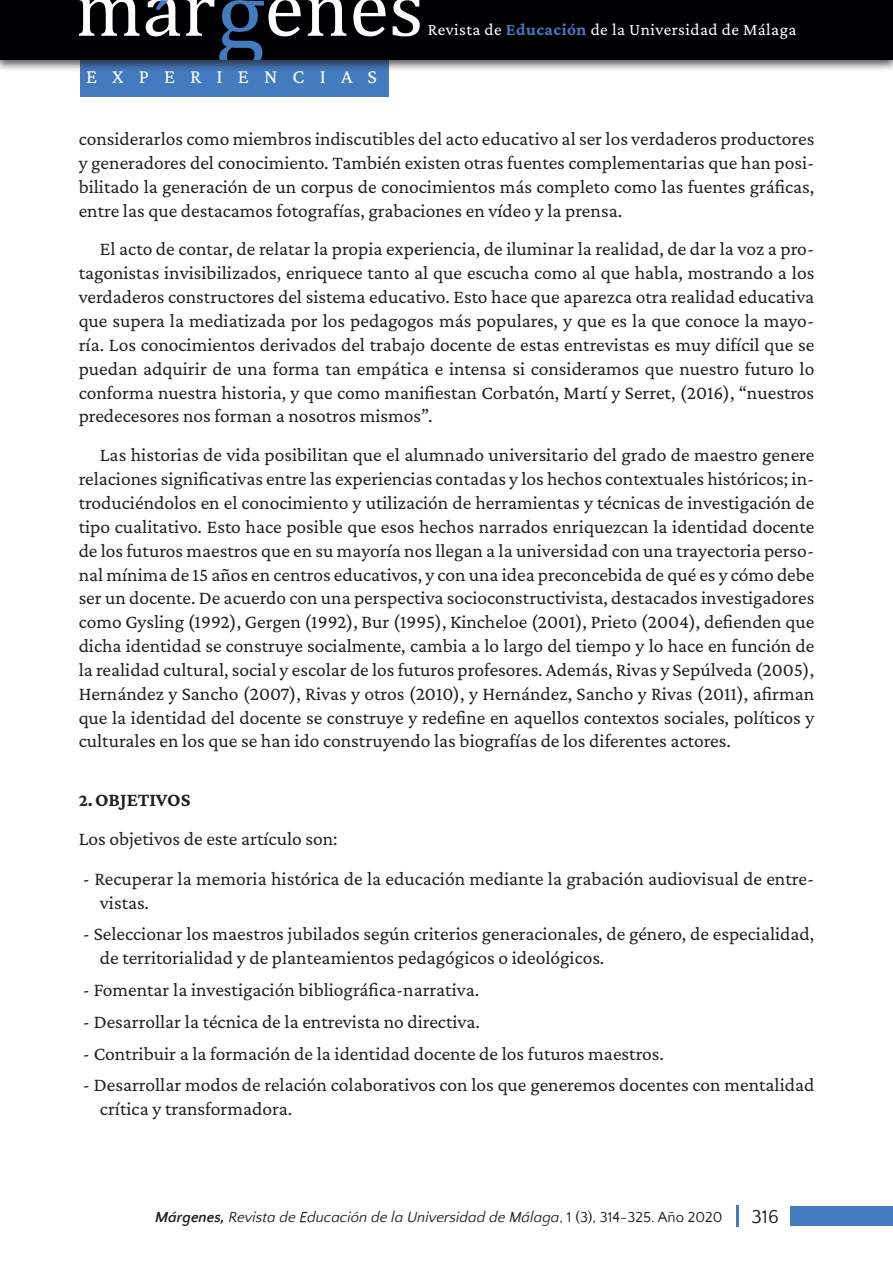
<style>
.page{position:relative;width:893px;height:1263px;background:#fff}
.page>*{position:absolute;margin:0;border:0;box-sizing:border-box;transform-origin:0 0}
.t1{font:20.25px "Crimson Pro";letter-spacing:.75em;color:#fff}
.t2{font:19.5px/23.9px "Crimson Pro";color:#231f20}
.t3{font:19.5px "Quattrocento Sans";color:#231f20}
.t4{font:17.25px "Crimson Pro";letter-spacing:.025em;color:#fff}
.t5{font:italic 15px "Quattrocento Sans";color:#231f20}
.s1{font-weight:700;color:#447abe}
.s2{font-weight:700;font-size:18px}
.s3{font-weight:700}
.s4{font-style:normal}
</style>
<div class="page">
<div style="left:81px;top:55px;width:308px;height:42px;background:#447abe"></div>
<div style="left:0;top:0;width:893px;height:72px;background:#231f20;opacity:.75"></div>
<div style="left:0;top:0;width:893px;height:60px;background:#000003"></div>
<svg style="left:78px;top:0;width:62px;height:36px"></svg>
<svg style="left:307px;top:0;width:39px;height:36px"></svg>
<svg style="left:353px;top:0;width:33px;height:36px"></svg>
<svg style="left:393px;top:0;width:27px;height:36px"></svg>
<svg style="left:146px;top:0;width:155px;height:59px"></svg>
<hr style="left:736px;top:1205px;width:3px;height:22px;background:#447abe">
<div style="left:791px;top:1206px;width:102px;height:20px;background:#447abe"></div>
<p class="t1" style="left:86px;top:64px;width:292px">EXPERIENCIAS</p>
<p class="t4" style="left:428px;top:18px;width:370px">Revista de <span class="s1">Educación</span> de la Universidad de Málaga</p>
<p class="t2" style="left:79px;top:126px;width:737px;text-align:justify">considerarlos como miembros indiscutibles del acto educativo al ser los verdaderos productores y generadores del conocimiento. También existen otras fuentes complementarias que han posi&shy;bilitado la generación de un corpus de conocimientos más completo como las fuentes gráficas, entre las que destacamos fotografías, grabaciones en vídeo y la prensa.</p>
<p class="t2" style="left:79px;top:237px;width:737px;text-align:justify;text-indent:21px">El acto de contar, de relatar la propia experiencia, de iluminar la realidad, de dar la voz a pro&shy;tagonistas invisibilizados, enriquece tanto al que escucha como al que habla, mostrando a los verdaderos constructores del sistema educativo. Esto hace que aparezca otra realidad educativa que supera la mediatizada por los pedagogos más populares, y que es la que conoce la mayo&shy;ría. Los conocimientos derivados del trabajo docente de estas entrevistas es muy difícil que se puedan adquirir de una forma tan empática e intensa si consideramos que nuestro futuro lo conforma nuestra historia, y que como manifiestan Corbatón, Martí y Serret, (2016), “nuestros predecesores nos forman a nosotros mismos”.</p>
<p class="t2" style="left:79px;top:443px;width:737px;text-align:justify;text-indent:21px">Las historias de vida posibilitan que el alumnado universitario del grado de maestro genere relaciones significativas entre las experiencias contadas y los hechos contextuales históricos; in&shy;troduciéndolos en el conocimiento y utilización de herramientas y técnicas de investigación de tipo cualitativo. Esto hace posible que esos hechos narrados enriquezcan la identidad docente de los futuros maestros que en su mayoría nos llegan a la universidad con una trayectoria perso&shy;nal mínima de 15 años en centros educativos, y con una idea preconcebida de qué es y cómo debe ser un docente. De acuerdo con una perspectiva socioconstructivista, destacados investigadores como Gysling (1992), Gergen (1992), Bur (1995), Kincheloe (2001), Prieto (2004), defienden que dicha identidad se construye socialmente, cambia a lo largo del tiempo y lo hace en función de la realidad cultural, social y escolar de los futuros profesores. Además, Rivas y Sepúlveda (2005), Hernández y Sancho (2007), Rivas y otros (2010), y Hernández, Sancho y Rivas (2011), afirman que la identidad del docente se construye y redefine en aquellos contextos sociales, políticos y culturales en los que se han ido construyendo las biografías de los diferentes actores.</p>
<p class="t2" style="left:79px;top:780px;width:261px;line-height:38.4px"><span class="s2">2.</span><span class="s3">OBJETIVOS<br></span>Los objetivos de este artículo son:</p>
<p class="t2" style="left:100px;top:867px;width:716px;line-height:23.4px;text-indent:-17px">- Recuperar la memoria histórica de la educación mediante la grabación audiovisual de entre&shy;vistas.</p>
<p class="t2" style="left:100px;top:922px;width:716px;line-height:23.4px;text-indent:-17px">- Seleccionar los maestros jubilados según criterios generacionales, de género, de especialidad, de territorialidad y de planteamientos pedagógicos o ideológicos.</p>
<p class="t2" style="left:83px;top:977px;width:398px">- Fomentar la investigación bibliográfica-narrativa.</p>
<p class="t2" style="left:83px;top:1009px;width:399px">- Desarrollar la técnica de la entrevista no directiva.</p>
<p class="t2" style="left:83px;top:1041px;width:582px">- Contribuir a la formación de la identidad docente de los futuros maestros.</p>
<p class="t2" style="left:100px;top:1073px;width:716px;line-height:23.4px;text-indent:-17px">- Desarrollar modos de relación colaborativos con los que generemos docentes con mentalidad crítica y transformadora.</p>
<p class="t5" style="left:155px;top:1209px;width:569px"><span class="s3">Márgenes,</span> Revista de Educación de la Universidad de Málaga<span class="s4">, 1 (3), 314-325. Año 2020</span></p>
<p class="t3" style="left:751px;top:1206px;width:29px">316</p>
</div>
